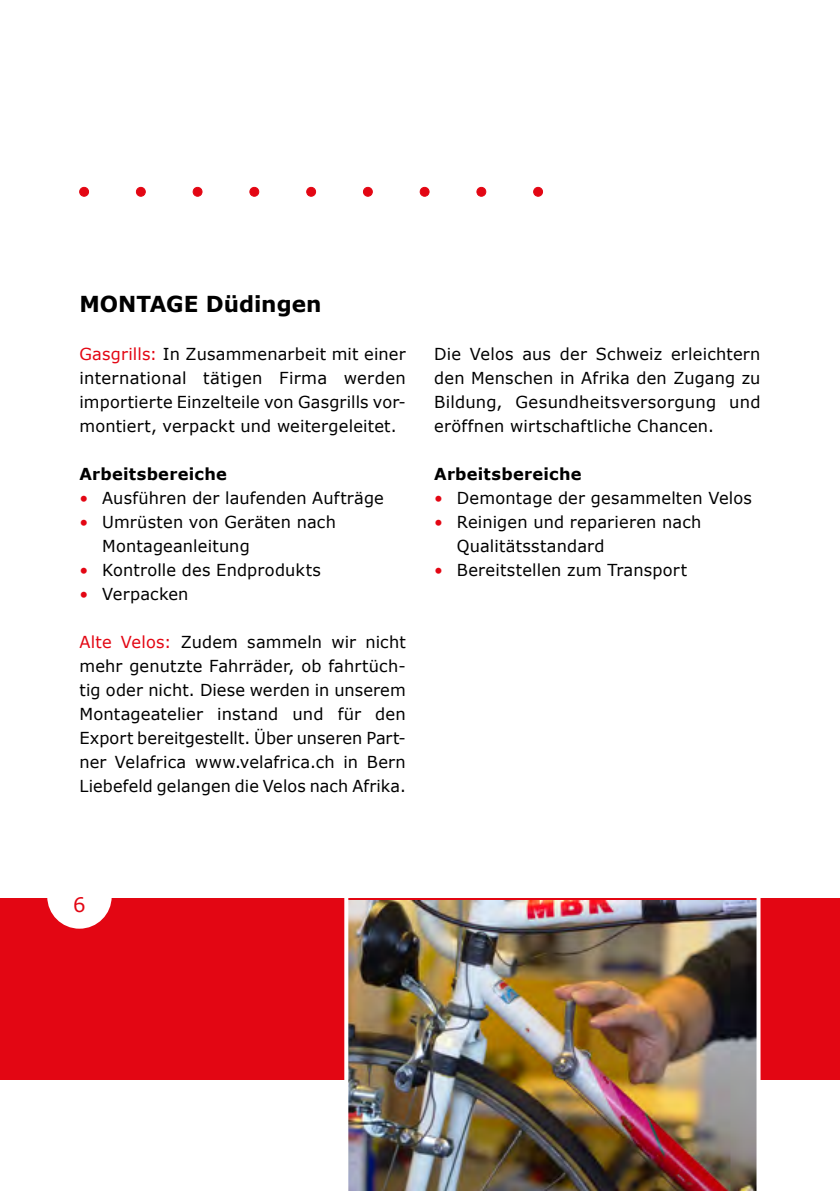
<style>
.page{position:relative;width:840px;height:1191px;background:#fff}
.page>*{position:absolute;margin:0;border:0;box-sizing:border-box;transform-origin:0 0}
.t1{font:700 22px "Verdana";color:#000}
.t2{font:20px "Verdana";color:#e30613}
.t3{font:16.4px/24px "Verdana";letter-spacing:.01em;color:#000;text-align:justify}
.t4{font:700 16.4px "Verdana";letter-spacing:.02em;color:#000}
.s1{color:#e30613}
</style>
<div class="page">
<div style="left:0;top:898px;width:839px;height:181px;background:#e30613"></div>
<div style="left:47px;top:864px;width:65px;height:64px;background:#fff;border-radius:50%"></div>
<svg style="left:533px;top:187px;width:9px;height:10px"></svg>
<svg style="left:476px;top:187px;width:10px;height:10px"></svg>
<svg style="left:419px;top:187px;width:10px;height:10px"></svg>
<svg style="left:363px;top:187px;width:9px;height:10px"></svg>
<svg style="left:306px;top:187px;width:10px;height:10px"></svg>
<svg style="left:249px;top:187px;width:10px;height:10px"></svg>
<svg style="left:192px;top:187px;width:10px;height:10px"></svg>
<svg style="left:136px;top:187px;width:10px;height:10px"></svg>
<svg style="left:79px;top:187px;width:10px;height:10px"></svg>
<img style="left:342px;top:898px;width:420px;height:293px">
<h1 class="t1" style="left:79px;top:290px;width:243px">MONTAGE Düdingen</h1>
<p class="t3" style="left:79px;top:342px;width:327px"><span class="s1">Gasgrills:</span> In Zusammenarbeit mit einer international tätigen Firma werden importierte Einzelteile von Gasgrills vor&shy;montiert, verpackt und weitergeleitet.</p>
<p class="t4" style="left:79px;top:463px;width:149px">Arbeitsbereiche</p>
<p class="t3" style="left:79px;top:486px;width:306px"><span class="s1">•</span> Ausführen der laufenden Aufträge</p>
<p class="t3" style="left:102px;top:510px;width:235px;text-indent:-23px"><span class="s1">•</span> Umrüsten von Geräten nach<br>Montageanleitung</p>
<p class="t3" style="left:79px;top:558px;width:243px"><span class="s1">•</span> Kontrolle des Endprodukts</p>
<p class="t3" style="left:79px;top:582px;width:110px"><span class="s1">•</span> Verpacken</p>
<p class="t3" style="left:79px;top:630px;width:328px"><span class="s1">Alte Velos:</span> Zudem sammeln wir nicht mehr genutzte Fahrräder, ob fahrtüch&shy;tig oder nicht. Diese werden in unserem Montageatelier instand und für den Export bereitgestellt. Über unseren Part&shy;ner Velafrica www.velafrica.ch in Bern Liebefeld gelangen die Velos nach Afrika.</p>
<p class="t3" style="left:434px;top:342px;width:328px">Die Velos aus der Schweiz erleichtern den Menschen in Afrika den Zugang zu Bildung, Gesundheitsversorgung und eröffnen wirtschaftliche Chancen.</p>
<p class="t4" style="left:434px;top:463px;width:149px">Arbeitsbereiche</p>
<p class="t3" style="left:434px;top:486px;width:319px"><span class="s1">•</span> Demontage der gesammelten Velos</p>
<p class="t3" style="left:456px;top:510px;width:246px;text-indent:-23px"><span class="s1">•</span> Reinigen und reparieren nach<br>Qualitätsstandard</p>
<p class="t3" style="left:434px;top:558px;width:254px"><span class="s1">•</span> Bereitstellen zum Transport</p>
<p class="t2" style="left:73px;top:892px;width:14px">6</p>
</div>
